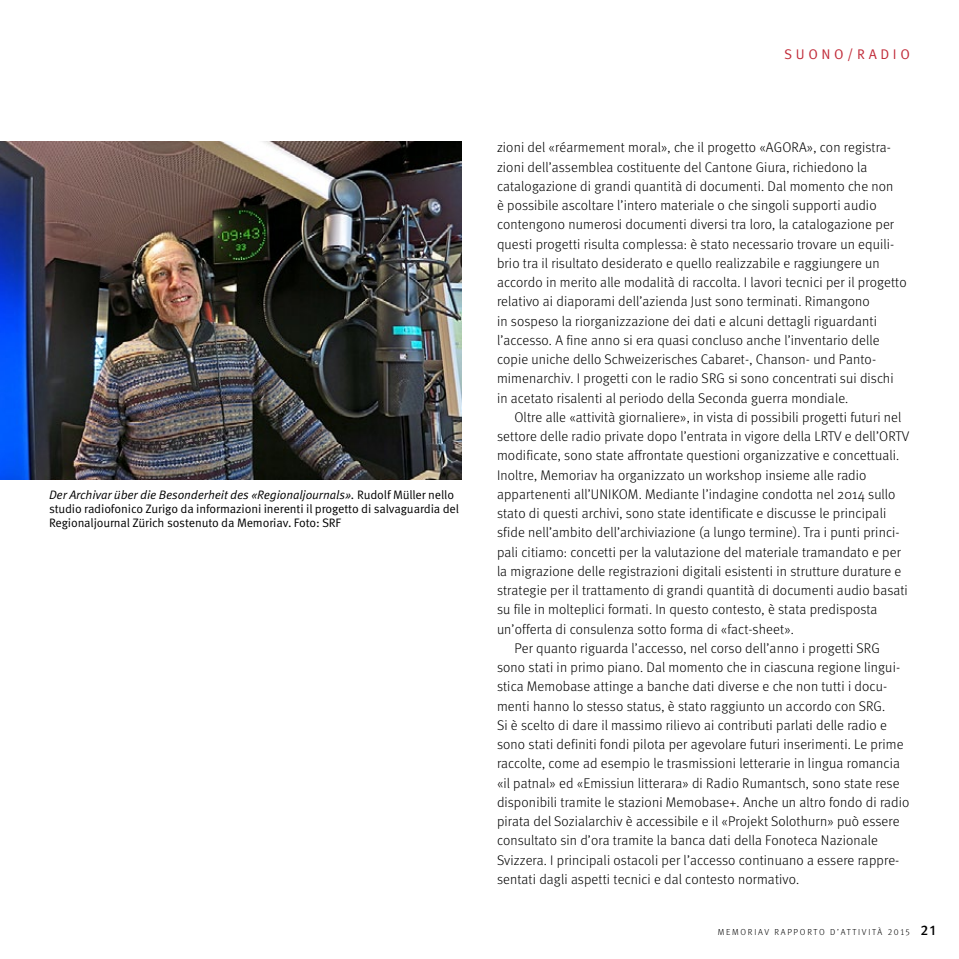
<style>
.page{position:relative;width:959px;height:959px;background:#fff}
.page>*{position:absolute;margin:0;border:0;box-sizing:border-box;transform-origin:0 0}
.t1{font:300 14px/19.2px "Meta";letter-spacing:.01em;color:#000}
.t2{font:14px "Meta Pro";letter-spacing:.26em;color:#c12b39}
.t3{font:12.25px/14px "Meta Pro";letter-spacing:-.01em;color:#000}
.t4{font:8.75px "Meta Light LF";letter-spacing:.2em;color:#000}
.s1{font-style:italic}
.s2{font-family:"Meta Pro";font-weight:500;font-size:14px}
</style>
<div class="page">
<img style="left:0;top:142px;width:462px;height:338px">
<p class="t3" style="left:49px;top:488px;width:412px"><span class="s1">Der Archivar über die Besonderheit des «Regionaljournals».</span> Rudolf Müller nello studio radiofonico Zurigo da informazioni inerenti il progetto di salvaguardia del<br>Regionaljournal Zürich sostenuto da Memoriav. Foto: SRF</p>
<p class="t2" style="left:784px;top:45px;width:127px">su on o/radio</p>
<p class="t1" style="left:497px;top:138px;width:411px">zioni del «réarmement moral», che il progetto «AGORA», con registra&shy;zioni dell’assemblea costituente del Cantone Giura, richiedono la catalogazione di grandi quantità di documenti. Dal momento che non<br>è possibile ascoltare l’intero materiale o che singoli supporti audio contengono numerosi documenti diversi tra loro, la catalogazione per questi progetti risulta complessa: è stato necessario trovare un equili&shy;brio tra il risultato desiderato e quello realizzabile e raggiungere un accordo in merito alle modalità di raccolta. I lavori tecnici per il progetto relativo ai diaporami dell’azienda Just sono terminati. Rimangono<br>in sospeso la riorganizzazione dei dati e alcuni dettagli riguardanti l’accesso. A fine anno si era quasi concluso anche l’inventario delle copie uniche dello Schweizerisches Cabaret-, Chanson- und Panto&shy;mimenarchiv. I progetti con le radio SRG si sono concentrati sui dischi in acetato risalenti al periodo della Seconda guerra mondiale.</p>
<p class="t1" style="left:514px;top:407px;width:389px">Oltre alle «attività giornaliere», in vista di possibili progetti futuri nel</p>
<p class="t1" style="left:497px;top:426px;width:414px">settore delle radio private dopo l’entrata in vigore della LRTV e dell’ORTV</p>
<p class="t1" style="left:497px;top:446px;width:404px">modificate, sono state affrontate questioni organizzative e concettuali.</p>
<p class="t1" style="left:497px;top:465px;width:371px">Inoltre, Memoriav ha organizzato un workshop insieme alle radio</p>
<p class="t1" style="left:497px;top:484px;width:400px">appartenenti all’UNIKOM. Mediante l’indagine condotta nel 2014 sullo</p>
<p class="t1" style="left:497px;top:503px;width:391px">stato di questi archivi, sono state identificate e discusse le principali</p>
<p class="t1" style="left:497px;top:523px;width:404px">sfide nell’ambito dell’archiviazione (a lungo termine). Tra i punti princi-</p>
<p class="t1" style="left:497px;top:542px;width:405px">pali citiamo: concetti per la valutazione del materiale tramandato e per</p>
<p class="t1" style="left:497px;top:561px;width:406px">la migrazione delle registrazioni digitali esistenti in strutture durature e</p>
<p class="t1" style="left:497px;top:580px;width:412px">strategie per il trattamento di grandi quantità di documenti audio basati</p>
<p class="t1" style="left:497px;top:600px;width:382px">su file in molteplici formati. In questo contesto, è stata predisposta</p>
<p class="t1" style="left:497px;top:619px;width:298px">un’offerta di consulenza sotto forma di «fact-sheet».</p>
<p class="t1" style="left:514px;top:638px;width:367px">Per quanto riguarda l’accesso, nel corso dell’anno i progetti SRG</p>
<p class="t1" style="left:497px;top:657px;width:405px">sono stati in primo piano. Dal momento che in ciascuna regione lingui-</p>
<p class="t1" style="left:497px;top:677px;width:392px">stica Memobase attinge a banche dati diverse e che non tutti i docu-</p>
<p class="t1" style="left:497px;top:696px;width:390px">menti hanno lo stesso status, è stato raggiunto un accordo con SRG.</p>
<p class="t1" style="left:497px;top:715px;width:392px">Si è scelto di dare il massimo rilievo ai contributi parlati delle radio e</p>
<p class="t1" style="left:497px;top:734px;width:408px">sono stati definiti fondi pilota per agevolare futuri inserimenti. Le prime</p>
<p class="t1" style="left:497px;top:754px;width:404px">raccolte, come ad esempio le trasmissioni letterarie in lingua romancia</p>
<p class="t1" style="left:497px;top:773px;width:404px">«il patnal» ed «Emissiun litterara» di Radio Rumantsch, sono state rese</p>
<p class="t1" style="left:497px;top:792px;width:414px">disponibili tramite le stazioni Memobase+. Anche un altro fondo di radio</p>
<p class="t1" style="left:497px;top:811px;width:404px">pirata del Sozialarchiv è accessibile e il «Projekt Solothurn» può essere</p>
<p class="t1" style="left:497px;top:831px;width:382px">consultato sin d’ora tramite la banca dati della Fonoteca Nazionale</p>
<p class="t1" style="left:497px;top:850px;width:404px">Svizzera. I principali ostacoli per l’accesso continuano a essere rappre-</p>
<p class="t1" style="left:497px;top:869px;width:304px">sentati dagli aspetti tecnici e dal contesto normativo.</p>
<p class="t4" style="left:718px;top:926px;width:219px">MEM ORIAV R APPORTO D’ATTIVITÀ 2015 <span class="s2">21</span></p>
</div>
